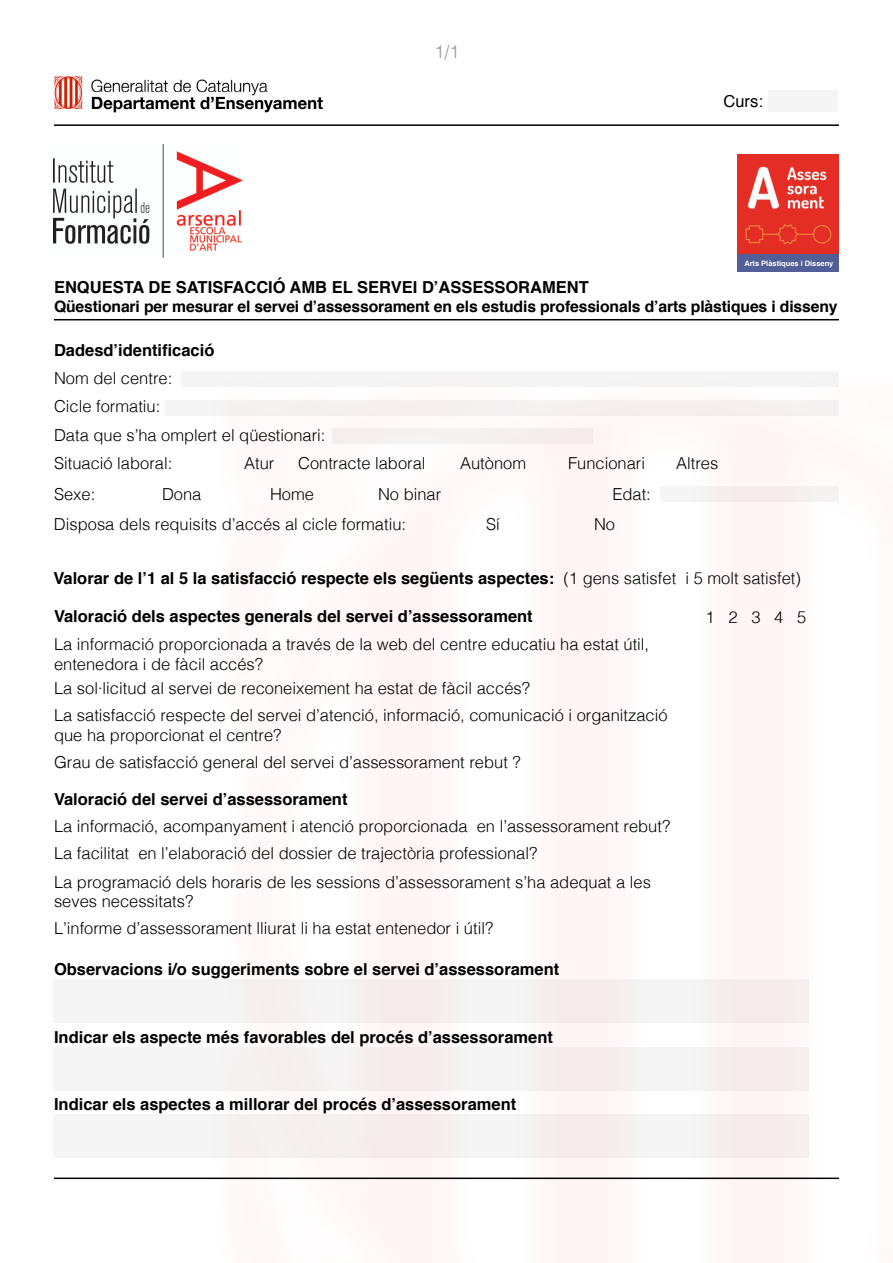
<style>
.page{position:relative;width:893px;height:1263px;background:#fff}
.page>*{position:absolute;margin:0;border:0;box-sizing:border-box;transform-origin:0 0}
.t1{font:300 18px "Helvetica";color:#979797}
.t2{font:300 16.5px/28.5px "Helvetica";color:#000}
.t3{font:700 16.5px "Helvetica";color:#000}
.t4{font:16.5px "Helvetica";color:#000}
.t5{font:700 15.75px "Helvetica";letter-spacing:-.01em;color:#000}
.t6{font:700 7.5px "Helvetica";color:#fff}
.s1{font-weight:300}
</style>
<div class="page">
<img style="left:112px;top:256px;width:727px;height:1007px">
<hr style="left:54px;top:124px;width:785px;height:2px;background:#000">
<hr style="left:54px;top:1177px;width:785px;height:2px;background:#000">
<img style="left:54px;top:76px;width:269px;height:37px">
<div style="left:767px;top:90px;width:70px;height:21px;background:#f5f5f5"></div>
<hr style="left:54px;top:319px;width:785px;height:1px;background:#000">
<div style="left:181px;top:372px;width:657px;height:15px;background:#f5f5f5"></div>
<div style="left:165px;top:400px;width:673px;height:16px;background:#f5f0f0"></div>
<div style="left:332px;top:429px;width:260px;height:15px;background:#f5f0ef"></div>
<div style="left:660px;top:486px;width:178px;height:15px;background:#f5efef"></div>
<div style="left:53px;top:979px;width:756px;height:44px;background:#f5f2f2"></div>
<div style="left:53px;top:1046px;width:756px;height:44px;background:#f5f1f1"></div>
<div style="left:53px;top:1114px;width:756px;height:44px;background:#f5f0f0"></div>
<img style="left:738px;top:154px;width:101px;height:101px">
<div style="left:738px;top:255px;width:101px;height:17px;background:#515e97"></div>
<img style="left:53px;top:145px;width:189px;height:112px">
<p class="t1" style="left:434px;top:36px;width:27px">1/1</p>
<p class="t3" style="left:54px;top:273px;width:536px">Enquesta de satisfacció amb el servei d’assessorament</p>
<p class="t4" style="left:724px;top:88px;width:41px">Curs:</p>
<p class="t6" style="left:744px;top:257px;width:91px">arts Plàstiques i disseny</p>
<p class="t5" style="left:54px;top:294px;width:785px">Qüestionari per mesurar el servei d’assessorament en els estudis professionals d’arts plàstiques i disseny</p>
<p class="t3" style="left:54px;top:337px;width:162px">Dadesd’identificació</p>
<p class="t2" style="left:54px;top:362px;width:273px">Nom del centre:<br>Cicle formatiu:<br>Data que s’ha omplert el qüestionari:<br>Situació laboral:</p>
<p class="t2" style="left:54px;top:478px;width:43px">Sexe:</p>
<p class="t2" style="left:162px;top:478px;width:41px">Dona</p>
<p class="t2" style="left:270px;top:478px;width:46px">Home</p>
<p class="t2" style="left:378px;top:478px;width:65px">No binar</p>
<p class="t2" style="left:612px;top:478px;width:40px">Edat:</p>
<p class="t2" style="left:54px;top:509px;width:354px">Disposa dels requisits d’accés al cicle formatiu:</p>
<p class="t2" style="left:486px;top:509px;width:15px">Sí</p>
<p class="t2" style="left:594px;top:509px;width:23px">No</p>
<p class="t2" style="left:244px;top:448px;width:32px">Atur</p>
<p class="t2" style="left:298px;top:448px;width:129px">Contracte laboral</p>
<p class="t2" style="left:460px;top:448px;width:68px">Autònom</p>
<p class="t2" style="left:568px;top:448px;width:79px">Funcionari</p>
<p class="t2" style="left:676px;top:448px;width:44px">Altres</p>
<p class="t3" style="left:53px;top:565px;width:749px">Valorar de l’1 al 5 la satisfacció respecte els següents aspectes: <span class="s1">(1 gens satisfet i 5 molt satisfet)</span></p>
<p class="t3" style="left:54px;top:603px;width:480px">Valoració dels aspectes generals del servei d’assessorament</p>
<p class="t2" style="left:54px;top:633px;width:597px;line-height:19.8px">La informació proporcionada a través de la web del centre educatiu ha estat útil, entenedora i de fàcil accés?</p>
<p class="t2" style="left:54px;top:673px;width:477px">La sol·licitud al servei de reconeixement ha estat de fàcil accés?</p>
<p class="t2" style="left:54px;top:704px;width:615px;line-height:19.8px">La satisfacció respecte del servei d’atenció, informació, comunicació i organització que ha proporcionat el centre?</p>
<p class="t2" style="left:54px;top:747px;width:468px">Grau de satisfacció general del servei d’assessorament rebut ?</p>
<p class="t3" style="left:54px;top:785px;width:295px">Valoració del servei d’assessorament</p>
<p class="t2" style="left:54px;top:810px;width:618px;line-height:28px">La informació, acompanyament i atenció proporcionada en l’assessorament rebut?<br>La facilitat en l’elaboració del dossier de trajectòria professional?<br>La programació dels horaris de les sessions d’assessorament s’ha adequat a les</p>
<p class="t2" style="left:54px;top:887px;width:441px;line-height:27px">seves necessitats?<br>L’informe d’assessorament lliurat li ha estat entenedor i útil?</p>
<p class="t3" style="left:54px;top:956px;width:507px">Observacions i/o suggeriments sobre el servei d’assessorament</p>
<p class="t3" style="left:54px;top:1024px;width:500px">Indicar els aspecte més favorables del procés d’assessorament</p>
<p class="t3" style="left:54px;top:1091px;width:464px">Indicar els aspectes a millorar del procés d’assessorament</p>
<p class="t2" style="left:705px;top:601px;width:102px">1 2 3 4 5</p>
</div>
